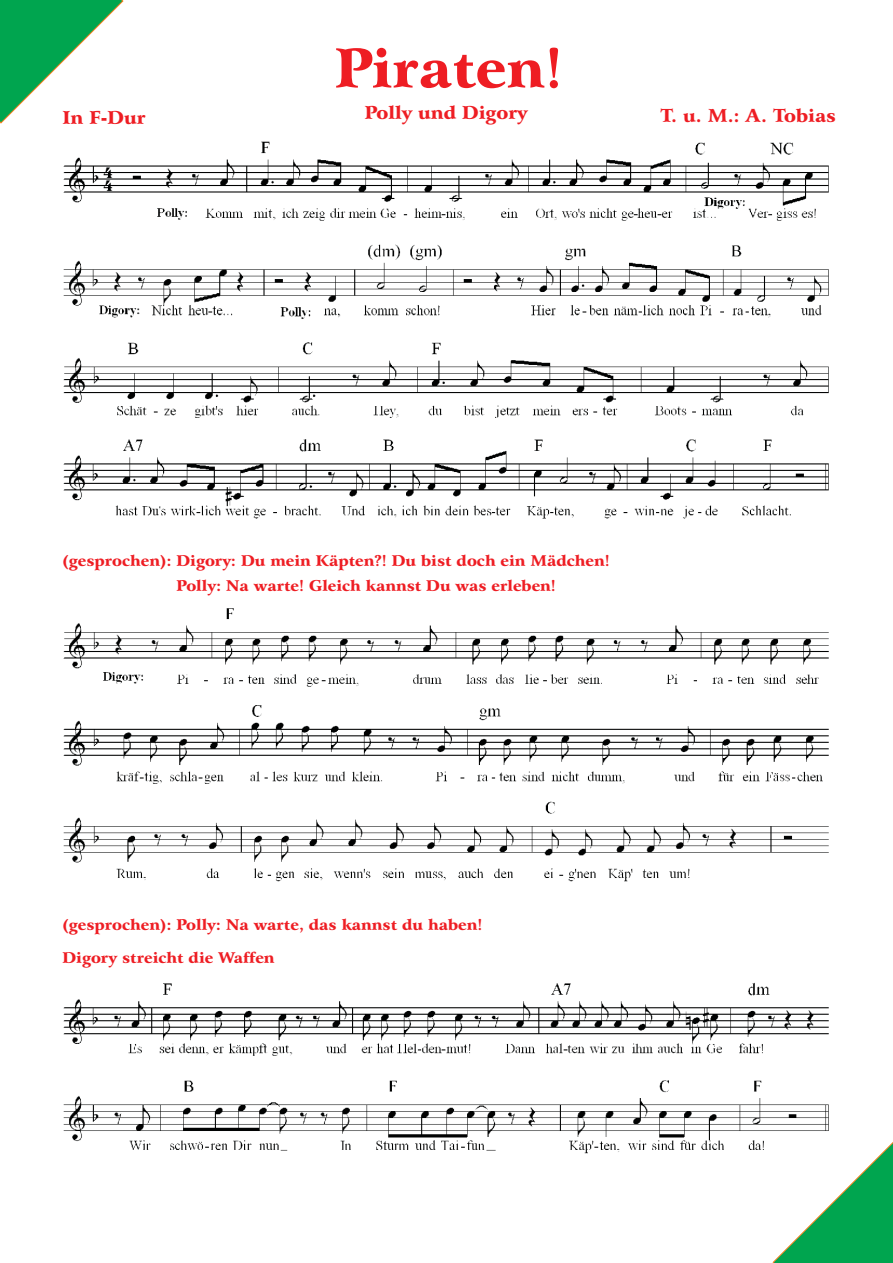
<style>
.page{position:relative;width:893px;height:1263px;background:#fff}
.page>*{position:absolute;margin:0;border:0;box-sizing:border-box;transform-origin:0 0}
.t1{font:900 54px "Arrus BT";color:#ee1d23}
.t2{font:900 18px "Arrus BT";color:#ee1d23}
.t3{font:900 15px/24.6px "Arrus BT";color:#ee1d23}
</style>
<div class="page">
<img style="left:0;top:0;width:829px;height:1263px">
<svg style="left:57px;top:64px;width:772px;height:69px"></svg>
<svg style="left:52px;top:544px;width:399px;height:57px"></svg>
<svg style="left:57px;top:913px;width:291px;height:67px"></svg>
<svg style="left:773px;top:1140px;width:120px;height:123px"></svg>
<svg style="left:0;top:0;width:123px;height:123px"></svg>
<h1 class="t1" style="left:335px;top:47px;width:229px">Piraten!</h1>
<p class="t2" style="left:63px;top:111px;width:85px">In F-Dur</p>
<p class="t2" style="left:365px;top:105px;width:165px">Polly und Digory</p>
<p class="t2" style="left:660px;top:108px;width:178px">T. u. M.: A. Tobias</p>
<p class="t3" style="left:177px;top:550px;width:435px;text-indent:-114px">(gesprochen): Digory: Du mein Käpten?! Du bist doch ein Mädchen!<br>Polly: Na warte! Gleich kannst Du was erleben!</p>
<p class="t3" style="left:63px;top:914px;width:421px">(gesprochen): Polly: Na warte, das kannst du haben!</p>
<p class="t3" style="left:63px;top:947px;width:214px">Digory streicht die Waffen</p>
</div>
